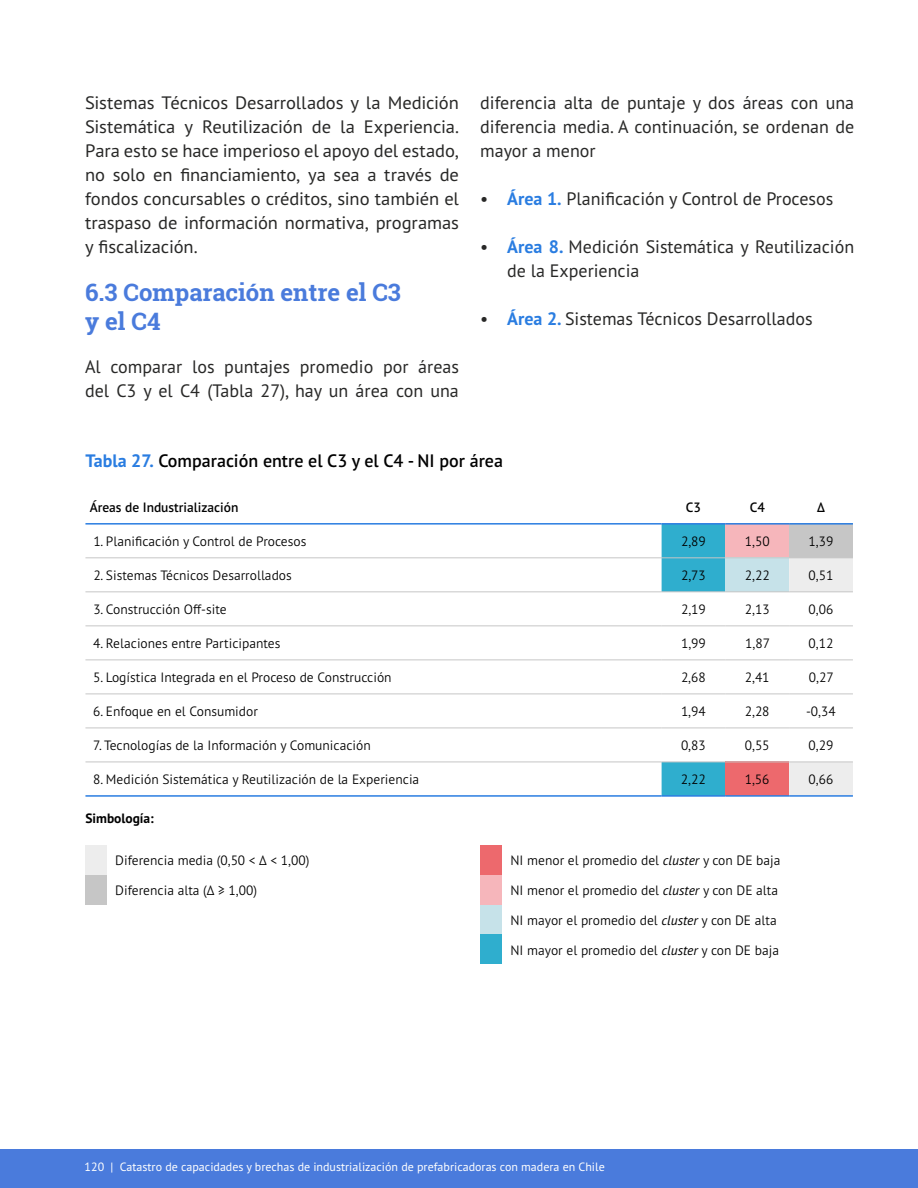
<style>
.page{position:relative;width:918px;height:1188px;background:#fff}
.page>*{position:absolute;margin:0;border:0;box-sizing:border-box;transform-origin:0 0}
.t1{font:700 24px/28.8px "Roboto Slab";color:#4a7bdc}
.t2{font:18px/24px "PT Sans Pro";color:#282827;text-align:justify}
.t3{font:600 18px "PT Sans Pro";color:#000}
.t4{font:300 13.5px "PT Sans Pro";color:#000}
.t5{font:600 13.5px "PT Sans Pro";color:#000}
.t6{font:700 13.5px "PT Sans Pro";color:#000}
.t7{font:12px "PT Sans Pro";color:#fff}
.s1{font-weight:700;color:#2a7de1}
.s2{font-weight:400;font-style:italic}
</style>
<div class="page">
<svg style="left:662px;top:525px;width:63px;height:270px"></svg>
<div style="left:725px;top:524px;width:64px;height:34px;background:#f6b6bb"></div>
<div style="left:789px;top:524px;width:64px;height:34px;background:#c6c6c6"></div>
<div style="left:725px;top:558px;width:64px;height:34px;background:#c6e2e9"></div>
<svg style="left:789px;top:559px;width:64px;height:236px"></svg>
<div style="left:725px;top:762px;width:64px;height:34px;background:#ed696d"></div>
<hr style="left:85px;top:558px;width:577px;height:1px;background:#c6c6c6">
<hr style="left:662px;top:558px;width:63px;height:1px;background:#c6c6c6">
<hr style="left:725px;top:558px;width:64px;height:1px;background:#c6c6c6">
<hr style="left:789px;top:558px;width:64px;height:1px;background:#c6c6c6">
<hr style="left:85px;top:592px;width:577px;height:1px;background:#c6c6c6">
<hr style="left:662px;top:592px;width:63px;height:1px;background:#c6c6c6">
<hr style="left:725px;top:592px;width:64px;height:1px;background:#c6c6c6">
<hr style="left:789px;top:592px;width:64px;height:1px;background:#c6c6c6">
<hr style="left:85px;top:626px;width:577px;height:1px;background:#c6c6c6">
<hr style="left:662px;top:626px;width:63px;height:1px;background:#c6c6c6">
<hr style="left:725px;top:626px;width:64px;height:1px;background:#c6c6c6">
<hr style="left:789px;top:626px;width:64px;height:1px;background:#c6c6c6">
<hr style="left:85px;top:660px;width:577px;height:1px;background:#c6c6c6">
<hr style="left:662px;top:660px;width:63px;height:1px;background:#c6c6c6">
<hr style="left:725px;top:660px;width:64px;height:1px;background:#c6c6c6">
<hr style="left:789px;top:660px;width:64px;height:1px;background:#c6c6c6">
<hr style="left:85px;top:694px;width:577px;height:1px;background:#c6c6c6">
<hr style="left:662px;top:694px;width:63px;height:1px;background:#c6c6c6">
<hr style="left:725px;top:694px;width:64px;height:1px;background:#c6c6c6">
<hr style="left:789px;top:694px;width:64px;height:1px;background:#c6c6c6">
<hr style="left:85px;top:728px;width:577px;height:1px;background:#c6c6c6">
<hr style="left:662px;top:728px;width:63px;height:1px;background:#c6c6c6">
<hr style="left:725px;top:728px;width:64px;height:1px;background:#c6c6c6">
<hr style="left:789px;top:728px;width:64px;height:1px;background:#c6c6c6">
<hr style="left:85px;top:523px;width:577px;height:2px;background:#2a7de1">
<hr style="left:662px;top:523px;width:63px;height:2px;background:#2a7de1">
<hr style="left:725px;top:523px;width:64px;height:2px;background:#2a7de1">
<hr style="left:789px;top:523px;width:64px;height:2px;background:#2a7de1">
<hr style="left:85px;top:762px;width:577px;height:1px;background:#c6c6c6">
<hr style="left:662px;top:762px;width:63px;height:1px;background:#c6c6c6">
<hr style="left:725px;top:762px;width:64px;height:1px;background:#c6c6c6">
<hr style="left:789px;top:762px;width:64px;height:1px;background:#c6c6c6">
<hr style="left:85px;top:795px;width:577px;height:2px;background:#2a7de1">
<hr style="left:662px;top:795px;width:63px;height:2px;background:#2a7de1">
<hr style="left:725px;top:795px;width:64px;height:2px;background:#2a7de1">
<hr style="left:789px;top:795px;width:64px;height:2px;background:#2a7de1">
<div style="left:85px;top:845px;width:22px;height:30px;background:#ededed"></div>
<div style="left:481px;top:845px;width:21px;height:30px;background:#ed696d"></div>
<div style="left:85px;top:875px;width:22px;height:30px;background:#c6c6c6"></div>
<div style="left:481px;top:875px;width:21px;height:30px;background:#f6b6bb"></div>
<div style="left:481px;top:905px;width:21px;height:30px;background:#c6e2e9"></div>
<div style="left:481px;top:935px;width:21px;height:29px;background:#2faece"></div>
<div style="left:0;top:1149px;width:918px;height:39px;background:#4a7bdc"></div>
<p class="t2" style="left:85px;top:90px;width:376px">Sistemas Técnicos Desarrollados y la Medición Sistemática y Reutilización de la Experiencia.<br>Para esto se hace imperioso el apoyo del estado, no solo en financiamiento, ya sea a través de fondos concursables o créditos, sino también el traspaso de información normativa, programas y fiscalización.</p>
<h1 class="t1" style="left:85px;top:278px;width:317px">6.3 Comparación entre el C3 y el C4</h1>
<h2 class="t2" style="left:85px;top:354px;width:375px">Al comparar los puntajes promedio por áreas del C3 y el C4 (Tabla 27), hay un área con una</h2>
<h2 class="t2" style="left:480px;top:90px;width:375px">diferencia alta de puntaje y dos áreas con una diferencia media. A continuación, se ordenan de mayor a menor</h2>
<h2 class="t2" style="left:480px;top:186px;width:355px">• <span class="s1">Área 1.</span> Planificación y Control de Procesos</h2>
<h2 class="t2" style="left:507px;top:234px;width:348px;text-indent:-27px">• <span class="s1">Área 8.</span> Medición Sistemática y Reutilización de la Experiencia</h2>
<h2 class="t2" style="left:480px;top:306px;width:334px">• <span class="s1">Área 2.</span> Sistemas Técnicos Desarrollados</h2>
<h2 class="t3" style="left:85px;top:449px;width:419px"><span class="s1">Tabla 27.</span> Comparación entre el C3 y el C4 - NI por área</h2>
<p class="t5" style="left:90px;top:498px;width:150px">Áreas de Industrialización</p>
<p class="t5" style="left:686px;top:498px;width:17px">C3</p>
<p class="t5" style="left:750px;top:498px;width:17px">C4</p>
<p class="t5" style="left:817px;top:498px;width:9px">Δ</p>
<p class="t4" style="left:93px;top:533px;width:215px">1. Planificación y Control de Procesos</p>
<p class="t4" style="left:681px;top:533px;width:26px">2,89</p>
<p class="t4" style="left:745px;top:533px;width:26px">1,50</p>
<p class="t4" style="left:809px;top:533px;width:26px">1,39</p>
<p class="t4" style="left:93px;top:567px;width:200px">2. Sistemas Técnicos Desarrollados</p>
<p class="t4" style="left:681px;top:567px;width:26px">2,73</p>
<p class="t4" style="left:745px;top:567px;width:26px">2,22</p>
<p class="t4" style="left:809px;top:567px;width:26px">0,51</p>
<p class="t4" style="left:93px;top:601px;width:135px">3. Construcción Off-site</p>
<p class="t4" style="left:681px;top:601px;width:26px">2,19</p>
<p class="t4" style="left:745px;top:601px;width:26px">2,13</p>
<p class="t4" style="left:809px;top:601px;width:26px">0,06</p>
<p class="t4" style="left:93px;top:635px;width:189px">4. Relaciones entre Participantes</p>
<p class="t4" style="left:681px;top:635px;width:26px">1,99</p>
<p class="t4" style="left:745px;top:635px;width:26px">1,87</p>
<p class="t4" style="left:809px;top:635px;width:26px">0,12</p>
<p class="t4" style="left:93px;top:669px;width:300px">5. Logística Integrada en el Proceso de Construcción</p>
<p class="t4" style="left:681px;top:669px;width:26px">2,68</p>
<p class="t4" style="left:745px;top:669px;width:26px">2,41</p>
<p class="t4" style="left:809px;top:669px;width:26px">0,27</p>
<p class="t4" style="left:93px;top:703px;width:166px">6. Enfoque en el Consumidor</p>
<p class="t4" style="left:681px;top:703px;width:26px">1,94</p>
<p class="t4" style="left:745px;top:703px;width:26px">2,28</p>
<p class="t4" style="left:806px;top:703px;width:31px">-0,34</p>
<p class="t4" style="left:93px;top:737px;width:279px">7. Tecnologías de la Información y Comunicación</p>
<p class="t4" style="left:681px;top:737px;width:26px">0,83</p>
<p class="t4" style="left:745px;top:737px;width:26px">0,55</p>
<p class="t4" style="left:809px;top:737px;width:26px">0,29</p>
<p class="t4" style="left:93px;top:771px;width:328px">8. Medición Sistemática y Reutilización de la Experiencia</p>
<p class="t4" style="left:681px;top:771px;width:26px">2,22</p>
<p class="t4" style="left:745px;top:771px;width:26px">1,56</p>
<p class="t4" style="left:809px;top:771px;width:26px">0,66</p>
<p class="t6" style="left:85px;top:809px;width:70px">Simbología:</p>
<p class="t4" style="left:115px;top:852px;width:196px">Diferencia media (0,50 &lt; Δ &lt; 1,00)</p>
<p class="t4" style="left:510px;top:852px;width:272px">NI menor el promedio del <span class="s2">cluster</span> y con DE baja</p>
<p class="t4" style="left:115px;top:882px;width:143px">Diferencia alta (Δ ≥ 1,00)</p>
<p class="t4" style="left:510px;top:882px;width:269px">NI menor el promedio del <span class="s2">cluster</span> y con DE alta</p>
<p class="t4" style="left:510px;top:911px;width:268px">NI mayor el promedio del <span class="s2">cluster</span> y con DE alta</p>
<p class="t4" style="left:510px;top:941px;width:270px">NI mayor el promedio del <span class="s2">cluster</span> y con DE baja</p>
<p class="t7" style="left:85px;top:1159px;width:522px">120 | Catastro de capacidades y brechas de industrialización de prefabricadoras con madera en Chile</p>
</div>
